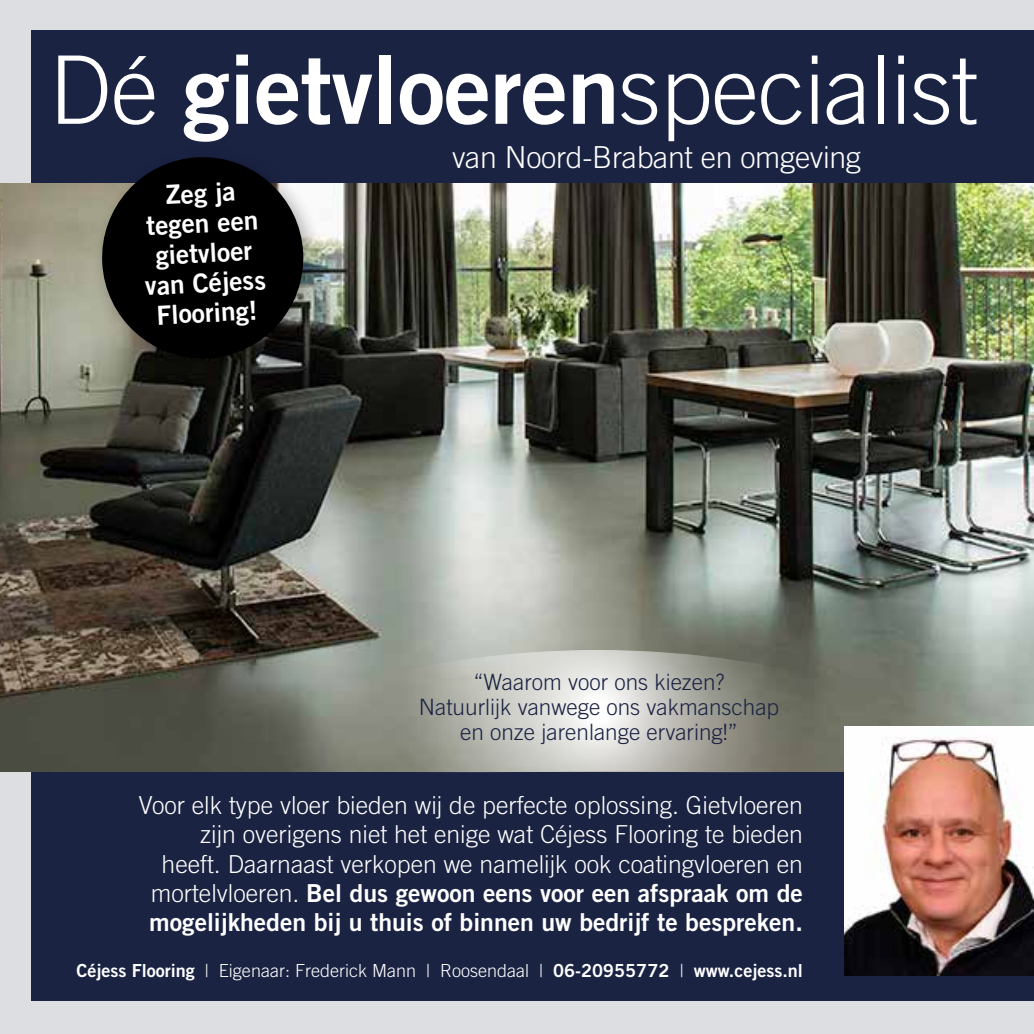
<style>
.page{position:relative;width:1034px;height:1034px;background:#fff}
.page>*{position:absolute;margin:0;border:0;box-sizing:border-box;transform-origin:0 0}
.t1{font:300 94.5px "Trade Gothic LT Std";letter-spacing:-.01em;color:#fff}
.t2{font:300 30.38px "Trade Gothic LT Std";letter-spacing:-.01em;color:#fff}
.t3{font:26.32px/29.9px "Trade Gothic LT Std Bd 2";color:#fff;text-align:center}
.t4{font:300 24.75px/29.2px "Trade Gothic LT Std";color:#fff;text-align:right}
.t5{font:24.75px/29.2px "Trade Gothic LT Std Bd 2";color:#fff}
.t6{font:300 22.5px/24.8px "Trade Gothic LT Std";color:#1b2343;text-align:center}
.t7{font:18px "Trade Gothic LT Std Bd 2";color:#fff}
.s1{font-family:"Trade Gothic LT Std Bd 2";font-weight:400}
.s2{font-family:"Trade Gothic LT Std";font-weight:300}
</style>
<div class="page">
<div style="left:0;top:0;width:1033px;height:1033px;background:#dddee2"></div>
<div style="left:32px;top:31px;width:1001px;height:969px;background:#1b2343"></div>
<img style="left:0;top:184px;width:1033px;height:587px">
<img style="left:844px;top:726px;width:189px;height:249px">
<svg style="left:237px;top:649px;width:720px;height:125px;background:#9d9e96"></svg>
<div style="left:91px;top:146px;width:234px;height:234px;background:#000;opacity:.3"></div>
<svg style="left:99px;top:154px;width:207px;height:207px;background:#161617"></svg>
<h1 class="t1" style="left:49px;top:34px;width:930px">Dé <span class="s1">gietvloeren</span>specialist</h1>
<p class="t2" style="left:452px;top:139px;width:410px">van Noord-Brabant en omgeving</p>
<p class="t3" style="left:140px;top:181px;width:122px;rotate:-3deg">Zeg ja tegen een gietvloer van Céjess<br>Flooring!</p>
<p class="t6" style="left:419px;top:669px;width:362px">“Waarom voor ons kiezen?<br>Natuurlijk vanwege ons vakmanschap en onze jarenlange ervaring!”</p>
<p class="t4" style="left:139px;top:790px;width:665px">Voor elk type vloer bieden wij de perfecte oplossing. Gietvloeren zijn overigens niet het enige wat Céjess Flooring te bieden heeft. Daarnaast verkopen we namelijk ook coatingvloeren en</p>
<p class="t5" style="left:149px;top:877px;width:655px"><span class="s2">mortelvloeren.</span> Bel dus gewoon eens voor een afspraak om de mogelijkheden bij u thuis of binnen uw bedrijf te bespreken.</p>
<p class="t7" style="left:76px;top:958px;width:728px">Céjess Flooring <span class="s2">| Eigenaar: Frederick Mann | Roosendaal |</span> 06-20955772 <span class="s2">|</span> www.cejess.nl</p>
</div>
